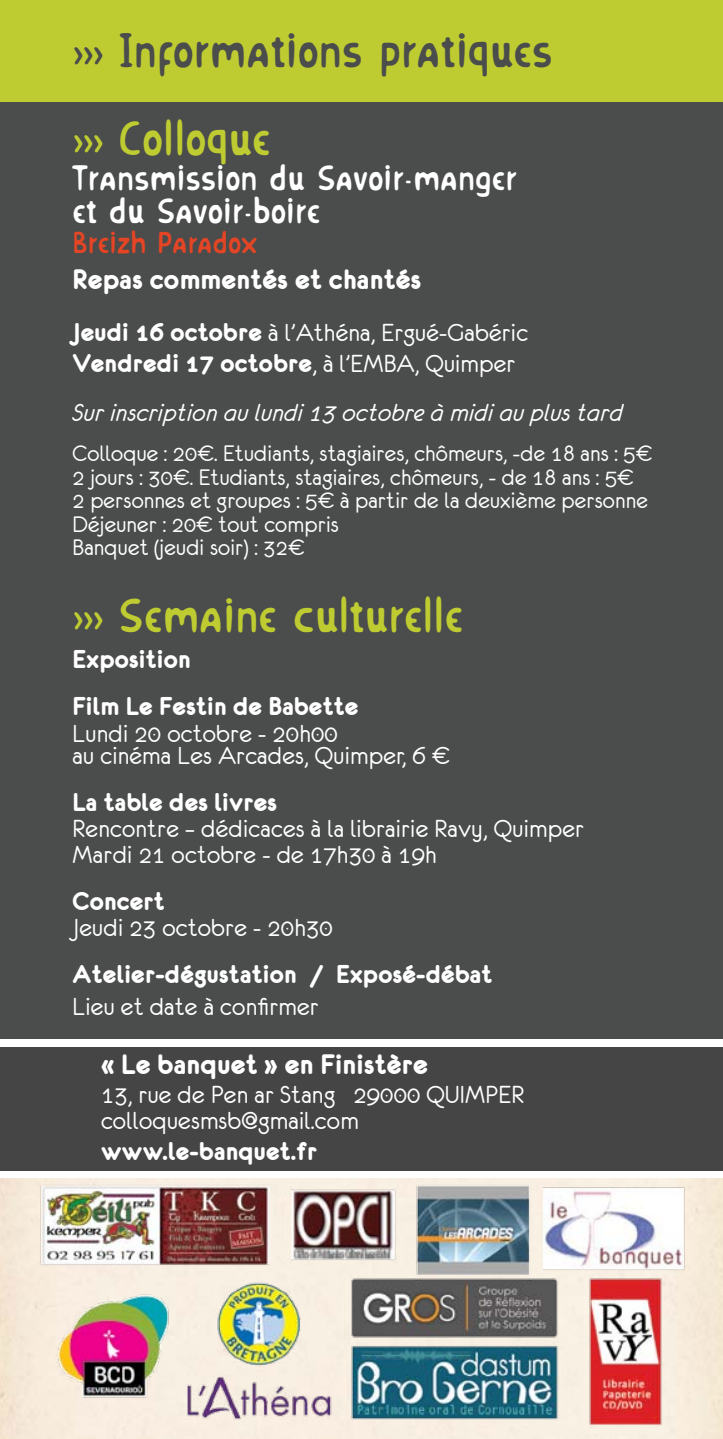
<style>
.page{position:relative;width:723px;height:1439px;background:#fff}
.page>*{position:absolute;margin:0;border:0;box-sizing:border-box;transform-origin:0 0}
.t1{font:47.5px "Horny Village SEGUNDA";color:#becc32}
.t2{font:47.5px "Horny Village SEGUNDA";color:#4b4c4c}
.t3{font:35px/32.5px "Horny Village SEGUNDA";color:#fff}
.t4{font:30px "Eurofurencebold";letter-spacing:.01em;color:#fff}
.t5{font:30px "Horny Village SEGUNDA";color:#e34525}
.t6{font:27.5px/26px "Eurofurenceregular";letter-spacing:.01em;color:#fff}
.t7{font:27.5px/47px "Eurofurencebold";letter-spacing:.01em;color:#fff}
.t8{font:27.5px "Eurofurenceitalic";letter-spacing:.01em;color:#fff}
.t9{font:25px/23.5px "Eurofurenceregular";letter-spacing:.01em;color:#fff}
.s1{font-family:"Eurofurencebold"}
.s2{font-family:"Eurofurenceregular"}
</style>
<div class="page">
<div style="left:0;top:0;width:723px;height:1038px;background:#4b4c4c"></div>
<img style="left:3px;top:1178px;width:708px;height:261px">
<div style="left:0;top:0;width:723px;height:101px;background:#becc32"></div>
<div style="left:0;top:1047px;width:723px;height:123px;background:#454545"></div>
<h1 class="t2" style="left:73px;top:26px;width:482px">››› Informations pratiques</h1>
<h1 class="t1" style="left:73px;top:115px;width:199px">››› Colloque</h1>
<p class="t3" style="left:73px;top:163px;width:446px">Transmission du Savoir-manger et du Savoir-boire</p>
<p class="t5" style="left:73px;top:227px;width:186px">Breizh Paradox</p>
<p class="t4" style="left:73px;top:264px;width:350px">Repas commentés et chantés</p>
<p class="t6" style="left:73px;top:319px;width:457px"><span class="s1">Jeudi 16 octobre</span> à l’Athéna, Ergué-Gabéric</p>
<p class="t7" style="left:73px;top:339px;width:444px">Vendredi 17 octobre<span class="s2">, à l’EMBA, Quimper</span></p>
<p class="t8" style="left:73px;top:399px;width:552px">Sur inscription au lundi 13 octobre à midi au plus tard</p>
<p class="t9" style="left:73px;top:441px;width:581px">Colloque : 20€. Etudiants, stagiaires, chômeurs, -de 18 ans : 5€ 2 jours : 30€. Etudiants, stagiaires, chômeurs, - de 18 ans : 5€<br>2 personnes et groupes : 5€ à partir de la deuxième personne Déjeuner : 20€ tout compris<br>Banquet (jeudi soir) : 32€</p>
<h1 class="t1" style="left:73px;top:592px;width:392px">››› Semaine culturelle</h1>
<p class="t7" style="left:73px;top:636px;width:287px">Exposition<br>Film Le Festin de Babette</p>
<p class="t6" style="left:73px;top:721px;width:379px;line-height:22.5px">Lundi 20 octobre - 20h00<br>au cinéma Les Arcades, Quimper, 6 €</p>
<p class="t7" style="left:73px;top:778px;width:206px">La table des livres</p>
<p class="t6" style="left:73px;top:815px;width:513px">Rencontre – dédicaces à la librairie Ravy, Quimper<br>Mardi 21 octobre - de 17h30 à 19h</p>
<p class="t7" style="left:73px;top:878px;width:94px">Concert</p>
<p class="t6" style="left:73px;top:915px;width:262px">Jeudi 23 octobre - 20h30</p>
<p class="t7" style="left:73px;top:951px;width:421px">Atelier-dégustation / Exposé-débat</p>
<p class="t6" style="left:73px;top:993px;width:248px">Lieu et date à confirmer</p>
<p class="t4" style="left:101px;top:1049px;width:328px">« Le banquet » en Finistère</p>
<p class="t6" style="left:101px;top:1081px;width:424px">13, rue de Pen ar Stang 29000 QUIMPER colloquesmsb@gmail.com</p>
<p class="t7" style="left:101px;top:1127px;width:218px">www.le-banquet.fr</p>
</div>
